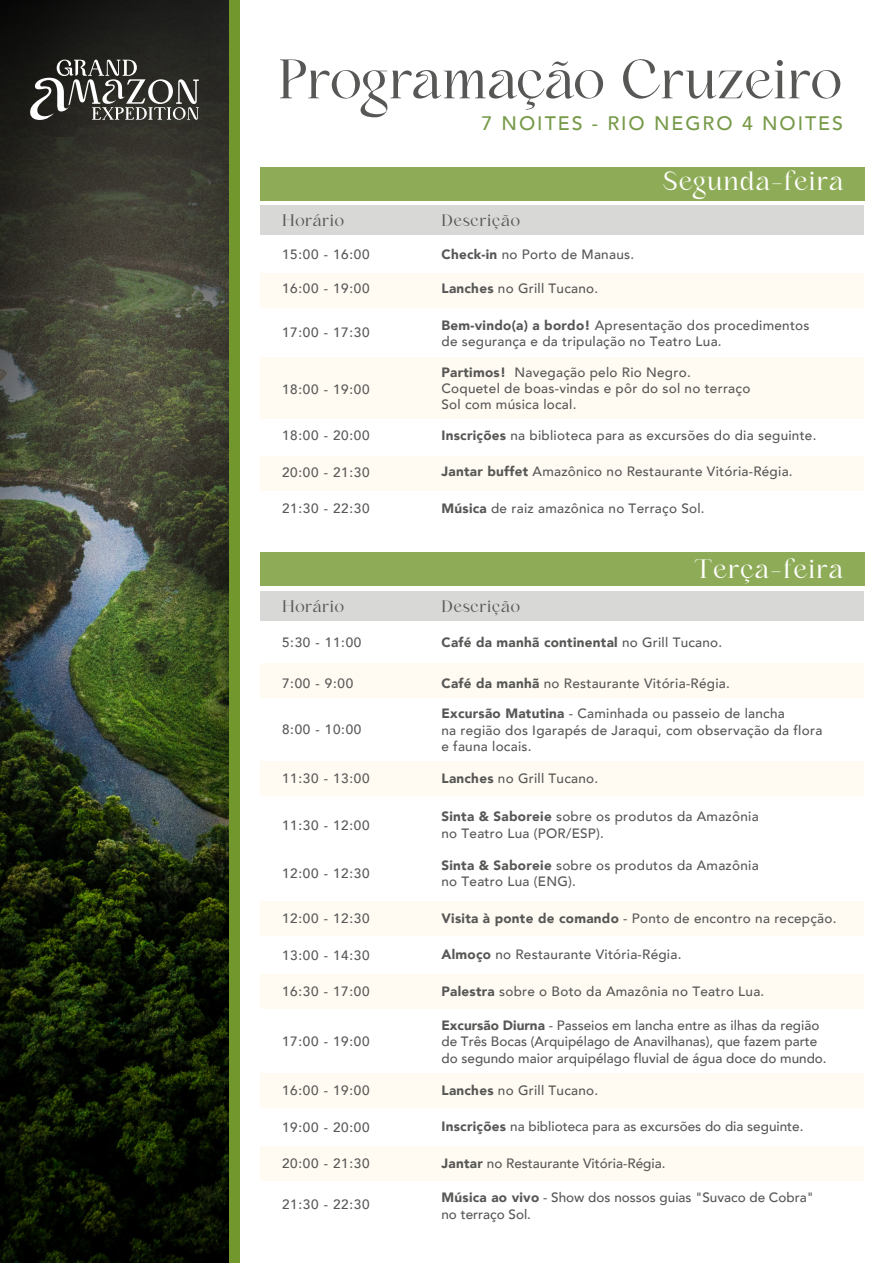
<style>
.page{position:relative;width:893px;height:1263px;background:#fff}
.page>*{position:absolute;margin:0;border:0;box-sizing:border-box;transform-origin:0 0}
.t1{font:50.25px "Kaftan Serif";letter-spacing:.005em;color:#575756}
.t2{font:24px "Kaftan Serif";letter-spacing:.05em;color:#fff}
.t3{font:500 19.5px "Avenir";letter-spacing:.1em;color:#779a49}
.t4{font:15px "Kaftan Serif";letter-spacing:.05em;color:#575756}
.t5{font:500 13.5px/16.2px "Avenir";letter-spacing:.02em;color:#575756}
.t6{font:500 13.5px/16.2px "Avenir";color:#575756}
.t7{font:900 13.5px "Avenir";letter-spacing:.02em;color:#575756}
.s1{font-weight:900}
.s2{font-weight:500}
</style>
<div class="page">
<svg style="left:0;top:649px;width:229px;height:614px;background:#19240f"></svg>
<svg style="left:0;top:0;width:229px;height:649px;background:#404336"></svg>
<div style="left:229px;top:0;width:11px;height:1263px;background:#72982d"></div>
<svg style="left:29px;top:60px;width:170px;height:60px;background:#585854"></svg>
<div style="left:260px;top:273px;width:146px;height:34px;background:#fffbf3"></div>
<div style="left:406px;top:273px;width:458px;height:34px;background:#fffbf3"></div>
<div style="left:260px;top:663px;width:146px;height:34px;background:#fffbf3"></div>
<div style="left:406px;top:663px;width:458px;height:34px;background:#fffbf3"></div>
<div style="left:260px;top:761px;width:146px;height:35px;background:#fffbf3"></div>
<div style="left:406px;top:761px;width:458px;height:35px;background:#fffbf3"></div>
<div style="left:260px;top:357px;width:146px;height:61px;background:#fffbf3"></div>
<div style="left:406px;top:357px;width:458px;height:61px;background:#fffbf3"></div>
<div style="left:260px;top:974px;width:146px;height:35px;background:#fffbf3"></div>
<div style="left:406px;top:974px;width:458px;height:35px;background:#fffbf3"></div>
<div style="left:260px;top:902px;width:146px;height:34px;background:#fffbf3"></div>
<div style="left:406px;top:902px;width:458px;height:34px;background:#fffbf3"></div>
<div style="left:260px;top:1146px;width:146px;height:35px;background:#fffbf3"></div>
<div style="left:406px;top:1146px;width:458px;height:35px;background:#fffbf3"></div>
<div style="left:260px;top:1074px;width:146px;height:34px;background:#fffbf3"></div>
<div style="left:406px;top:1074px;width:458px;height:34px;background:#fffbf3"></div>
<div style="left:260px;top:456px;width:146px;height:35px;background:#fffbf3"></div>
<div style="left:406px;top:456px;width:458px;height:35px;background:#fffbf3"></div>
<div style="left:260px;top:206px;width:146px;height:29px;background:#d8d8d7"></div>
<div style="left:406px;top:206px;width:458px;height:29px;background:#d8d8d7"></div>
<div style="left:260px;top:591px;width:146px;height:29px;background:#d8d8d7"></div>
<div style="left:406px;top:591px;width:458px;height:29px;background:#d8d8d7"></div>
<div style="left:260px;top:552px;width:604px;height:34px;background:#8eac57"></div>
<div style="left:260px;top:168px;width:604px;height:33px;background:#8eac57"></div>
<h1 class="t1" style="left:278px;top:47px;width:565px">Programação Cruzeiro</h1>
<h3 class="t3" style="left:481px;top:106px;width:363px">7 NOITES - RIO NEGRO 4 NOITES</h3>
<h2 class="t2" style="left:663px;top:166px;width:181px">Segunda-feira</h2>
<p class="t4" style="left:282px;top:210px;width:64px">Horário</p>
<p class="t4" style="left:441px;top:210px;width:80px">Descrição</p>
<p class="t5" style="left:441px;top:245px;width:194px"><span class="s1">Check-in</span> no Porto de Manaus.</p>
<p class="t5" style="left:441px;top:279px;width:158px"><span class="s1">Lanches</span> no Grill Tucano.</p>
<p class="t5" style="left:282px;top:245px;width:89px">15:00 - 16:00</p>
<p class="t5" style="left:282px;top:280px;width:89px">16:00 - 19:00</p>
<p class="t5" style="left:282px;top:324px;width:89px">17:00 - 17:30</p>
<p class="t5" style="left:441px;top:316px;width:370px"><span class="s1">Bem-vindo(a) a bordo!</span> Apresentação dos procedimentos de segurança e da tripulação no Teatro Lua.</p>
<p class="t5" style="left:282px;top:380px;width:89px">18:00 - 19:00</p>
<p class="t5" style="left:282px;top:427px;width:89px">18:00 - 20:00</p>
<p class="t5" style="left:282px;top:463px;width:89px">20:00 - 21:30</p>
<p class="t5" style="left:282px;top:500px;width:89px">21:30 - 22:30</p>
<p class="t5" style="left:441px;top:363px;width:310px"><span class="s1">Partimos!</span> Navegação pelo Rio Negro.<br>Coquetel de boas-vindas e pôr do sol no terraço<br>Sol com música local.</p>
<p class="t5" style="left:441px;top:426px;width:377px"><span class="s1">Inscrições</span> na biblioteca para as excursões do dia seguinte.</p>
<p class="t5" style="left:442px;top:463px;width:353px"><span class="s1">Jantar buffet</span> Amazônico no Restaurante Vitória-Régia.</p>
<p class="t5" style="left:441px;top:499px;width:265px"><span class="s1">Música</span> de raiz amazônica no Terraço Sol.</p>
<h2 class="t2" style="left:695px;top:554px;width:149px">Terça-feira</h2>
<p class="t4" style="left:282px;top:597px;width:64px">Horário</p>
<p class="t4" style="left:441px;top:597px;width:80px">Descrição</p>
<p class="t5" style="left:282px;top:633px;width:81px">5:30 - 11:00</p>
<p class="t7" style="left:441px;top:631px;width:282px">Café da manhã continental <span class="s2">no Grill Tucano.</span></p>
<p class="t5" style="left:282px;top:675px;width:73px">7:00 - 9:00</p>
<p class="t5" style="left:441px;top:675px;width:290px"><span class="s1">Café da manhã</span> no Restaurante Vitória-Régia.</p>
<p class="t5" style="left:282px;top:720px;width:81px">8:00 - 10:00</p>
<p class="t5" style="left:441px;top:705px;width:382px"><span class="s1">Excursão Matutina</span> - Caminhada ou passeio de lancha<br>na região dos Igarapés de Jaraqui, com observação da flora e fauna locais.</p>
<p class="t5" style="left:282px;top:769px;width:89px">11:30 - 13:00</p>
<p class="t5" style="left:441px;top:769px;width:158px"><span class="s1">Lanches</span> no Grill Tucano.</p>
<p class="t5" style="left:282px;top:816px;width:89px">11:30 - 12:00</p>
<p class="t5" style="left:282px;top:865px;width:89px">12:00 - 12:30</p>
<p class="t5" style="left:441px;top:808px;width:319px"><span class="s1">Sinta &amp; Saboreie</span> sobre os produtos da Amazônia no Teatro Lua (POR/ESP).</p>
<p class="t5" style="left:441px;top:856px;width:319px"><span class="s1">Sinta &amp; Saboreie</span> sobre os produtos da Amazônia no Teatro Lua (ENG).</p>
<p class="t5" style="left:282px;top:909px;width:89px">12:00 - 12:30</p>
<p class="t5" style="left:441px;top:909px;width:397px"><span class="s1">Visita à ponte de comando</span> - Ponto de encontro na recepção.</p>
<p class="t5" style="left:282px;top:946px;width:89px">13:00 - 14:30</p>
<p class="t5" style="left:441px;top:946px;width:242px"><span class="s1">Almoço</span> no Restaurante Vitória-Régia.</p>
<p class="t5" style="left:441px;top:982px;width:324px"><span class="s1">Palestra</span> sobre o Boto da Amazônia no Teatro Lua.</p>
<p class="t5" style="left:282px;top:982px;width:89px">16:30 - 17:00</p>
<p class="t5" style="left:282px;top:1032px;width:89px">17:00 - 19:00</p>
<p class="t6" style="left:441px;top:1017px;width:387px"><span class="s1">Excursão Diurna</span> - Passeios em lancha entre as ilhas da região de Três Bocas (Arquipélago de Anavilhanas), que fazem parte do segundo maior arquipélago fluvial de água doce do mundo.</p>
<p class="t5" style="left:282px;top:1082px;width:89px">16:00 - 19:00</p>
<p class="t5" style="left:441px;top:1081px;width:158px"><span class="s1">Lanches</span> no Grill Tucano.</p>
<p class="t6" style="left:441px;top:1118px;width:364px"><span class="s1">Inscrições</span> na biblioteca para as excursões do dia seguinte.</p>
<p class="t5" style="left:282px;top:1118px;width:89px">19:00 - 20:00</p>
<p class="t5" style="left:282px;top:1155px;width:89px">20:00 - 21:30</p>
<p class="t6" style="left:441px;top:1154px;width:225px"><span class="s1">Jantar</span> no Restaurante Vitória-Régia.</p>
<p class="t6" style="left:441px;top:1189px;width:374px"><span class="s1">Música ao vivo</span> - Show dos nossos guias "Suvaco de Cobra" no terraço Sol.</p>
<p class="t5" style="left:282px;top:1195px;width:89px">21:30 - 22:30</p>
</div>
